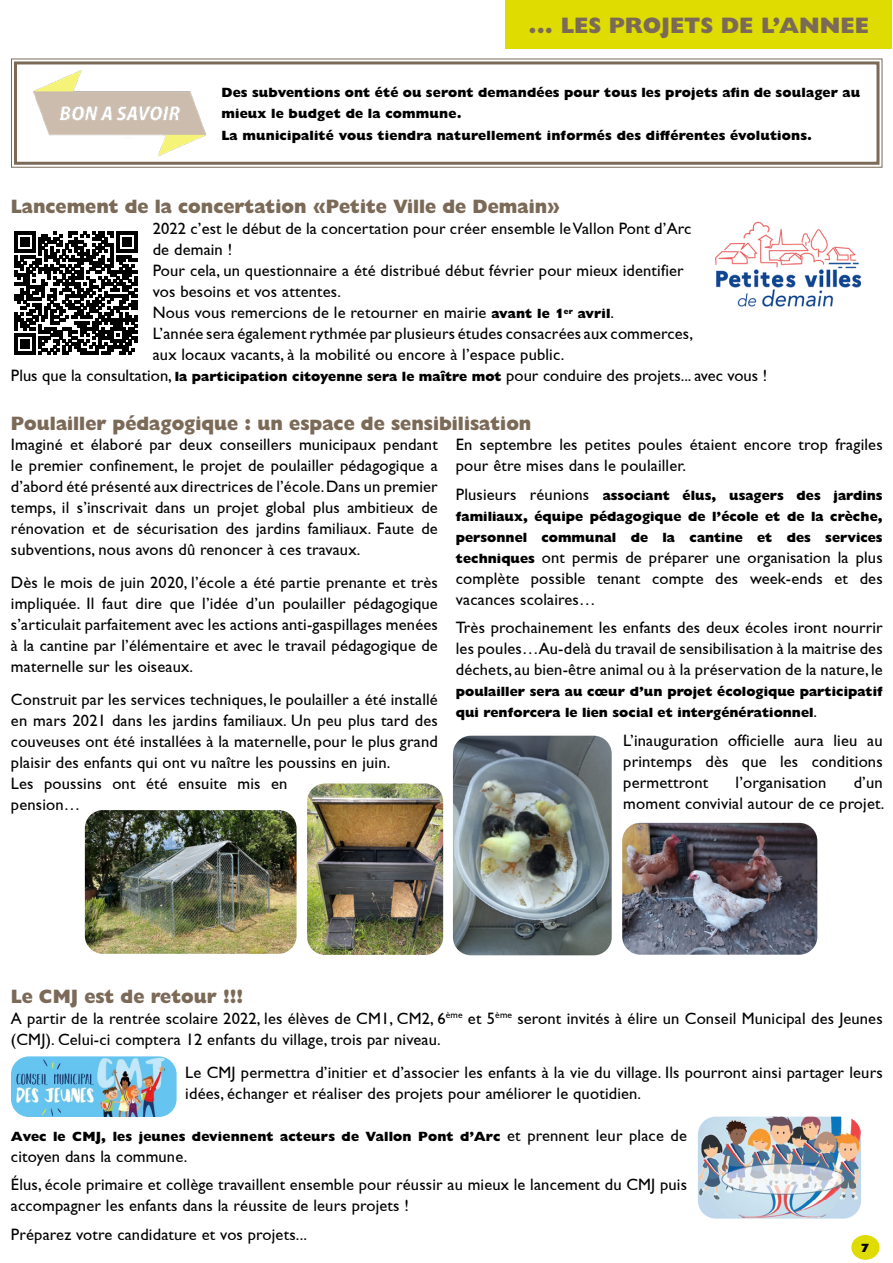
<style>
.page{position:relative;width:893px;height:1263px;background:#fff}
.page>*{position:absolute;margin:0;border:0;box-sizing:border-box;transform-origin:0 0}
.t1{font:800 22.5px "Gill Sans Nova";color:#7b6a58}
.t2{font:800 19.5px "Gill Sans Nova";color:#7b6a58;scale:.95 1}
.t3{font:16.5px/21px "Gill Sans";letter-spacing:.01em;color:#000}
.t4{font:800 13.5px/21px "Gill Sans Nova";letter-spacing:.01em;color:#000}
.t5{font:800 12px "Gill Sans Nova";color:#000}
.s1{font-family:"Gill Sans Nova";font-weight:800;font-size:13.5px}
.s2{font-family:"Gill Sans";font-weight:400;font-size:16.5px}
</style>
<div class="page">
<div style="left:505px;top:0;width:387px;height:49px;background:#dedc00"></div>
<img style="left:715px;top:221px;width:147px;height:86px">
<img style="left:698px;top:1116px;width:163px;height:102px">
<img style="left:11px;top:1056px;width:166px;height:61px">
<div style="left:851px;top:1235px;width:28px;height:25px;background:#dedc00;border-radius:50%"></div>
<img style="left:622px;top:823px;width:195px;height:132px">
<img style="left:307px;top:783px;width:136px;height:172px">
<img style="left:85px;top:810px;width:212px;height:144px">
<img style="left:453px;top:736px;width:159px;height:219px">
<svg style="left:11px;top:58px;width:872px;height:110px"></svg>
<div style="left:14px;top:61px;width:865px;height:104px;border:3px solid #7b6a58"></div>
<img style="left:30px;top:63px;width:191px;height:101px">
<svg style="left:14px;top:231px;width:123px;height:123px"></svg>
<h1 class="t1" style="left:529px;top:11px;width:342px">... LES PROJETS DE L’ANNEE</h1>
<p class="t4" style="left:221px;top:82px;width:640px">Des subventions ont été ou seront demandées pour tous les projets afin de soulager au mieux le budget de la commune.<br>La municipalité vous tiendra naturellement informés des différentes évolutions.</p>
<p class="t2" style="left:11px;top:194px;width:580px">Lancement de la concertation «Petite Ville de Demain»</p>
<p class="t3" style="left:153px;top:218px;width:540px">2022 c’est le début de la concertation pour créer ensemble le Vallon Pont d’Arc</p>
<p class="t3" style="left:153px;top:239px;width:81px">de demain !</p>
<p class="t3" style="left:153px;top:260px;width:532px">Pour cela, un questionnaire a été distribué début février pour mieux identifier</p>
<p class="t3" style="left:153px;top:281px;width:190px">vos besoins et vos attentes.</p>
<p class="t3" style="left:153px;top:302px;width:463px">Nous vous remercions de le retourner en mairie <span class="s1">avant le 1</span><sup>er</sup> <span class="s1">avril</span>.</p>
<p class="t3" style="left:153px;top:323px;width:542px">L’année sera également rythmée par plusieurs études consacrées aux commerces,</p>
<p class="t3" style="left:153px;top:344px;width:413px">aux locaux vacants, à la mobilité ou encore à l’espace public.</p>
<p class="t3" style="left:11px;top:365px;width:758px">Plus que la consultation, <span class="s1">la participation citoyenne sera le maître mot</span> pour conduire des projets... avec vous !</p>
<p class="t2" style="left:11px;top:411px;width:549px">Poulailler pédagogique : un espace de sensibilisation</p>
<p class="t3" style="left:11px;top:434px;width:428px;text-align:justify">Imaginé et élaboré par deux conseillers municipaux pendant le premier confinement, le projet de poulailler pédagogique a d’abord été présenté aux directrices de l’école. Dans un premier temps, il s’inscrivait dans un projet global plus ambitieux de rénovation et de sécurisation des jardins familiaux. Faute de subventions, nous avons dû renoncer à ces travaux.</p>
<p class="t3" style="left:11px;top:572px;width:428px;text-align:justify">Dès le mois de juin 2020, l’école a été partie prenante et très impliquée. Il faut dire que l’idée d’un poulailler pédagogique s’articulait parfaitement avec les actions anti-gaspillages menées à la cantine par l’élémentaire et avec le travail pédagogique de maternelle sur les oiseaux.</p>
<p class="t3" style="left:11px;top:689px;width:428px">Construit par les services techniques, le poulailler a été installé en mars 2021 dans les jardins familiaux. Un peu plus tard des couveuses ont été installées à la maternelle, pour le plus grand plaisir des enfants qui ont vu naître les poussins en juin.<br>Les poussins ont été ensuite mis en<br>pension…</p>
<p class="t3" style="left:456px;top:434px;width:428px">En septembre les petites poules étaient encore trop fragiles pour être mises dans le poulailler.</p>
<p class="t4" style="left:456px;top:485px;width:428px;text-align:justify"><span class="s2">Plusieurs réunions</span> associant élus, usagers des jardins familiaux, équipe pédagogique de l’école et de la crèche, personnel communal de la cantine et des services</p>
<p class="t3" style="left:456px;top:547px;width:428px;text-align:justify"><span class="s1">techniques</span> ont permis de préparer une organisation la plus complète possible tenant compte des week-ends et des vacances scolaires…</p>
<p class="t3" style="left:456px;top:617px;width:428px;text-align:justify">Très prochainement les enfants des deux écoles iront nourrir les poules…Au-delà du travail de sensibilisation à la maitrise des déchets, au bien-être animal ou à la préservation de la nature, le</p>
<p class="t4" style="left:456px;top:681px;width:428px">poulailler sera au cœur d’un projet écologique participatif qui renforcera le lien social et intergénérationnel<span class="s2">.</span></p>
<p class="t3" style="left:623px;top:730px;width:261px;text-align:justify">L’inauguration officielle aura lieu au printemps dès que les conditions permettront</p>
<p class="t3" style="left:623px;top:772px;width:263px;text-align:right">d’un<br>moment convivial autour de ce projet.</p>
<p class="t3" style="left:735px;top:772px;width:92px">l’organisation</p>
<p class="t2" style="left:11px;top:984px;width:246px">Le CMJ est de retour !!!</p>
<p class="t3" style="left:11px;top:1007px;width:873px">A partir de la rentrée scolaire 2022, les élèves de CM1, CM2, 6<sup>ème</sup> et 5<sup>ème</sup> seront invités à élire un Conseil Municipal des Jeunes (CMJ). Celui-ci comptera 12 enfants du village, trois par niveau.</p>
<p class="t3" style="left:185px;top:1061px;width:699px">Le CMJ permettra d’initier et d’associer les enfants à la vie du village. Ils pourront ainsi partager leurs idées, échanger et réaliser des projets pour améliorer le quotidien.</p>
<p class="t4" style="left:11px;top:1125px;width:678px">Avec le CMJ, les jeunes deviennent acteurs de Vallon Pont d’Arc <span class="s2">et prennent leur place de</span></p>
<p class="t3" style="left:11px;top:1142px;width:678px;line-height:28.5px">citoyen dans la commune.<br>Élus, école primaire et collège travaillent ensemble pour réussir au mieux le lancement du CMJ puis</p>
<p class="t3" style="left:11px;top:1191px;width:399px;line-height:28.5px">accompagner les enfants dans la réussite de leurs projets !<br>Préparez votre candidature et vos projets...</p>
<p class="t5" style="left:861px;top:1240px;width:10px">7</p>
</div>
